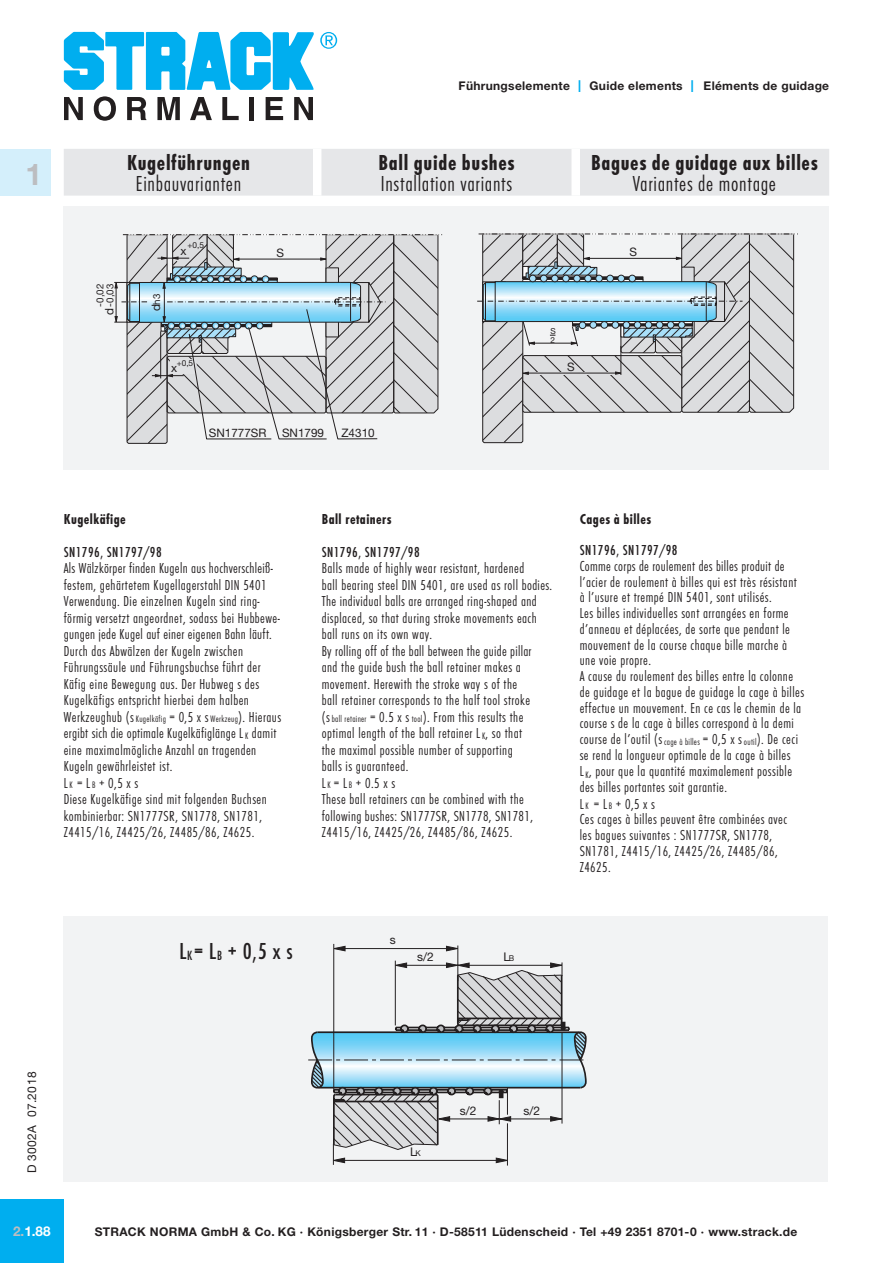
<style>
.page{position:relative;width:893px;height:1263px;background:#fff}
.page>*{position:absolute;margin:0;border:0;box-sizing:border-box;transform-origin:0 0}
.t1{font:700 30px "Helvetica Neue LT Std";color:#bcbdc0}
.Grndschr__10_12_FutL{font:24px "Futura T Med Con";color:#231f20}
.t2{font:22.5px "Futura T Bol Con";letter-spacing:.03em;color:#231f20}
.t3{font:22.5px "Futura T Lig Con";letter-spacing:.03em;color:#231f20}
.Grndschr__10_12_FutL-2{font:15px/16.5px "Futura T Lig Con";letter-spacing:.03em;color:#231f20}
.Grndschr__10_12_FutL-3{font:15px "Futura T Bol Con";letter-spacing:.03em;color:#231f20}
.t4{font:700 13.5px "Helvetica Neue LT Std";color:#fff}
.t5{font:700 12px "Helvetica Neue LT Std";letter-spacing:.025em;color:#231f20}
.t6{font:12px "Helvetica Neue LT Std";letter-spacing:.03em;color:#231f20}
.t7{font:11.7px "Helvetica Neue LT Std";color:#231f20}
.t8{font:9.75px/9.9px "Helvetica Neue LT Std";color:#231f20}
.t9{font:8.25px/9px "Helvetica Neue LT Std";color:#231f20}
.s1{font-weight:400;font-size:16.5px;color:#00aeef}
.s2{font-size:11.7px}
.s3{font-family:"Futura T Med Con"}
.s4{font-size:9.75px}
.s5{font-size:13.95px}
.s6{font-size:7.95px}
.s7{color:#bcbdc0}
</style>
<div class="page">
<svg style="left:64px;top:97px;width:19px;height:23px"></svg>
<svg style="left:94px;top:96px;width:22px;height:25px"></svg>
<svg style="left:127px;top:97px;width:19px;height:23px"></svg>
<svg style="left:157px;top:97px;width:23px;height:23px"></svg>
<svg style="left:190px;top:97px;width:22px;height:23px"></svg>
<svg style="left:222px;top:97px;width:17px;height:23px"></svg>
<div style="left:249px;top:97px;width:5px;height:23px;background:#231f20"></div>
<svg style="left:266px;top:97px;width:17px;height:23px"></svg>
<svg style="left:294px;top:97px;width:19px;height:23px"></svg>
<svg style="left:64px;top:32px;width:273px;height:58px"></svg>
<div style="left:0;top:149px;width:51px;height:47px;background:#d4effb"></div>
<div style="left:0;top:1199px;width:64px;height:64px;background:#00aeef"></div>
<div style="left:64px;top:149px;width:765px;height:47px;background:#e6e7e9"></div>
<div style="left:313px;top:149px;width:8px;height:47px;background:#fff"></div>
<div style="left:571px;top:149px;width:9px;height:47px;background:#fff"></div>
<div style="left:64px;top:206px;width:765px;height:264px;background:#f2f3f4"></div>
<svg style="left:114px;top:234px;width:328px;height:210px"></svg>
<svg style="left:477px;top:233px;width:321px;height:211px"></svg>
<div style="left:64px;top:916px;width:764px;height:266px;background:#f2f3f4"></div>
<hr style="left:458px;top:945px;width:1px;height:36px;background:#231f20">
<hr style="left:395px;top:961px;width:1px;height:64px;background:#231f20">
<hr style="left:343px;top:948px;width:107px;height:1px;background:#231f20">
<svg style="left:446px;top:945px;width:13px;height:7px"></svg>
<hr style="left:333px;top:944px;width:1px;height:147px;background:#231f20">
<svg style="left:333px;top:945px;width:13px;height:7px"></svg>
<svg style="left:308px;top:962px;width:279px;height:203px"></svg>
<h1 class="t1" style="left:26px;top:155px;width:18px">1</h1>
<p class="t5" style="left:459px;top:78px;width:372px">Führungselemente <span class="s1">I</span> Guide elements <span class="s1">I</span> Eléments de guidage</p>
<p class="t2" style="left:127px;top:150px;width:125px">Kugelführungen</p>
<p class="t3" style="left:136px;top:172px;width:107px">Einbauvarianten</p>
<p class="t8" style="left:95px;top:307px;width:25px;rotate:-90deg">-0,02 -0,03</p>
<p class="t7" style="left:102px;top:315px;width:8px;rotate:-90deg">d</p>
<p class="t8" style="left:152px;top:311px;width:19px;rotate:-90deg"><span class="s2">d</span>h3</p>
<p class="t9" style="left:187px;top:240px;width:18px">+0,5</p>
<p class="t7" style="left:180px;top:244px;width:8px">x</p>
<p class="t9" style="left:177px;top:358px;width:18px">+0,5</p>
<p class="t7" style="left:171px;top:361px;width:8px">x</p>
<p class="t7" style="left:276px;top:246px;width:9px">S</p>
<p class="t2" style="left:378px;top:150px;width:138px">Ball guide bushes</p>
<p class="t3" style="left:381px;top:172px;width:133px">Installation variants</p>
<p class="t7" style="left:209px;top:425px;width:59px">SN1777SR</p>
<p class="t7" style="left:341px;top:425px;width:35px">Z4310</p>
<p class="t7" style="left:282px;top:425px;width:44px">SN1799</p>
<p class="t2" style="left:591px;top:150px;width:228px">Bagues de guidage aux billes</p>
<p class="t3" style="left:633px;top:172px;width:145px">Variantes de montage</p>
<p class="t7" style="left:629px;top:245px;width:9px">S</p>
<p class="t9" style="left:550px;top:326px;width:7px">S<br>2</p>
<p class="t7" style="left:567px;top:360px;width:9px">S</p>
<p class="Grndschr__10_12_FutL-3" style="left:64px;top:510px;width:63px">Kugelkäfige</p>
<p class="Grndschr__10_12_FutL-2" style="left:64px;top:544px;width:218px"><span class="s3">SN1796, SN1797/98<br></span>Als Wälzkörper finden Kugeln aus hochverschleiß&shy;festem, gehärtetem Kugellagerstahl DIN 5401<br>Verwendung. Die einzelnen Kugeln sind ring&shy;förmig versetzt angeordnet, sodass bei Hubbewe&shy;gungen jede Kugel auf einer eigenen Bahn läuft.</p>
<p class="Grndschr__10_12_FutL-2" style="left:64px;top:643px;width:219px">Durch das Abwälzen der Kugeln zwischen Führungssäule und Führungsbuchse führt der Käfig eine Bewegung aus. Der Hubweg s des Kugelkäfigs entspricht hierbei dem halben Werkzeughub (s <span class="s4">Kugelkäfig</span> = 0,5 x s <span class="s4">Werkzeug</span>). Hieraus ergibt sich die optimale Kugelkäfiglänge L <span class="s4">K</span> damit eine maximalmögliche Anzahl an tragenden Kugeln gewährleistet ist.</p>
<p class="Grndschr__10_12_FutL-2" style="left:64px;top:775px;width:76px">L<span class="s4">K</span> =L<span class="s4">B</span> +0,5xs</p>
<p class="Grndschr__10_12_FutL-2" style="left:64px;top:791px;width:205px">Diese Kugelkäfige sind mit folgenden Buchsen kombinierbar: SN1777SR, SN1778, SN1781,</p>
<p class="Grndschr__10_12_FutL-2" style="left:64px;top:824px;width:192px">Z4415/16, Z4425/26, Z4485/86, Z4625.</p>
<p class="Grndschr__10_12_FutL" style="left:179px;top:938px;width:115px">L<span class="s5">K</span>= L<span class="s5">B</span> + 0,5 x s</p>
<p class="Grndschr__10_12_FutL-3" style="left:322px;top:510px;width:71px">Ball retainers</p>
<p class="Grndschr__10_12_FutL-2" style="left:322px;top:544px;width:232px"><span class="s3">SN1796, SN1797/98<br></span>Balls made of highly wear resistant, hardened<br>ball bearing steel DIN 5401, are used as roll bodies.<br>The individual balls are arranged ring-shaped and displaced, so that during stroke movements each ball runs on its own way.<br>By rolling off of the ball between the guide pillar<br>and the guide bush the ball retainer makes a movement. Herewith the stroke way s of the<br>ball retainer corresponds to the half tool stroke</p>
<p class="Grndschr__10_12_FutL-2" style="left:322px;top:709px;width:203px">(s <span class="s4">ball retainer</span> = 0.5 x s <span class="s4">tool</span>). From this results the optimal length of the ball retainer L <span class="s4">K</span>, so that the maximal possible number of supporting balls is guaranteed.</p>
<p class="Grndschr__10_12_FutL-2" style="left:322px;top:775px;width:75px">L<span class="s4">K</span>=L<span class="s4">B</span> +0.5xs</p>
<p class="Grndschr__10_12_FutL-2" style="left:322px;top:791px;width:213px">These ball retainers can be combined with the following bushes: SN1777SR, SN1778, SN1781,<br>Z4415/16, Z4425/26, Z4485/86, Z4625.</p>
<p class="t6" style="left:390px;top:933px;width:7px">s</p>
<p class="t6" style="left:417px;top:949px;width:18px">s/2</p>
<p class="t6" style="left:503px;top:949px;width:13px">L<span class="s6">B</span></p>
<p class="Grndschr__10_12_FutL-3" style="left:580px;top:510px;width:73px">Cages à billes</p>
<p class="Grndschr__10_12_FutL-2" style="left:580px;top:543px;width:226px;line-height:15.8px"><span class="s3">SN1796, SN1797/98<br></span>Comme corps de roulement des billes produit de l’acier de roulement à billes qui est très résistant à l’usure et trempé DIN 5401, sont utilisés.<br>Les billes individuelles sont arrangées en forme d’anneau et déplacées, de sorte que pendant le mouvement de la course chaque bille marche à une voie propre.<br>A cause du roulement des billes entre la colonne de guidage et la bague de guidage la cage à billes effectue un mouvement. En ce cas le chemin de la course s de la cage à billes correspond à la demi course de l’outil (s <span class="s4">cage à billes</span> = 0,5 x s <span class="s4">outil</span>). De ceci se rend la longueur optimale de la cage à billes<br>L <span class="s4">K</span>, pour que la quantité maximalement possible des billes portantes soit garantie.</p>
<p class="Grndschr__10_12_FutL-2" style="left:580px;top:796px;width:77px">L<span class="s4">K</span> =L<span class="s4">B</span> +0,5xs</p>
<p class="Grndschr__10_12_FutL-2" style="left:580px;top:812px;width:209px;line-height:15.8px">Ces cages à billes peuvent être combinées avec les bagues suivantes : SN1777SR, SN1778,</p>
<p class="Grndschr__10_12_FutL-2" style="left:580px;top:843px;width:199px">SN1781, Z4415/16, Z4425/26, Z4485/86,</p>
<p class="Grndschr__10_12_FutL-2" style="left:580px;top:859px;width:33px">Z4625.</p>
<p class="t6" style="left:25px;top:1173px;width:103px;rotate:-90deg">D 3002A 07.2018</p>
<p class="t6" style="left:410px;top:1145px;width:12px">L<span class="s6">K</span></p>
<p class="t6" style="left:460px;top:1103px;width:18px">s/2</p>
<p class="t6" style="left:524px;top:1103px;width:18px">s/2</p>
<p class="t4" style="left:13px;top:1222px;width:39px"><span class="s7">2.</span>1.88</p>
<p class="t5" style="left:95px;top:1224px;width:704px">STRACK NORMA GmbH &amp; Co. KG · Königsberger Str. 11 · D-58511 Lüdenscheid · Tel +49 2351 8701-0 · www.strack.de</p>
</div>
